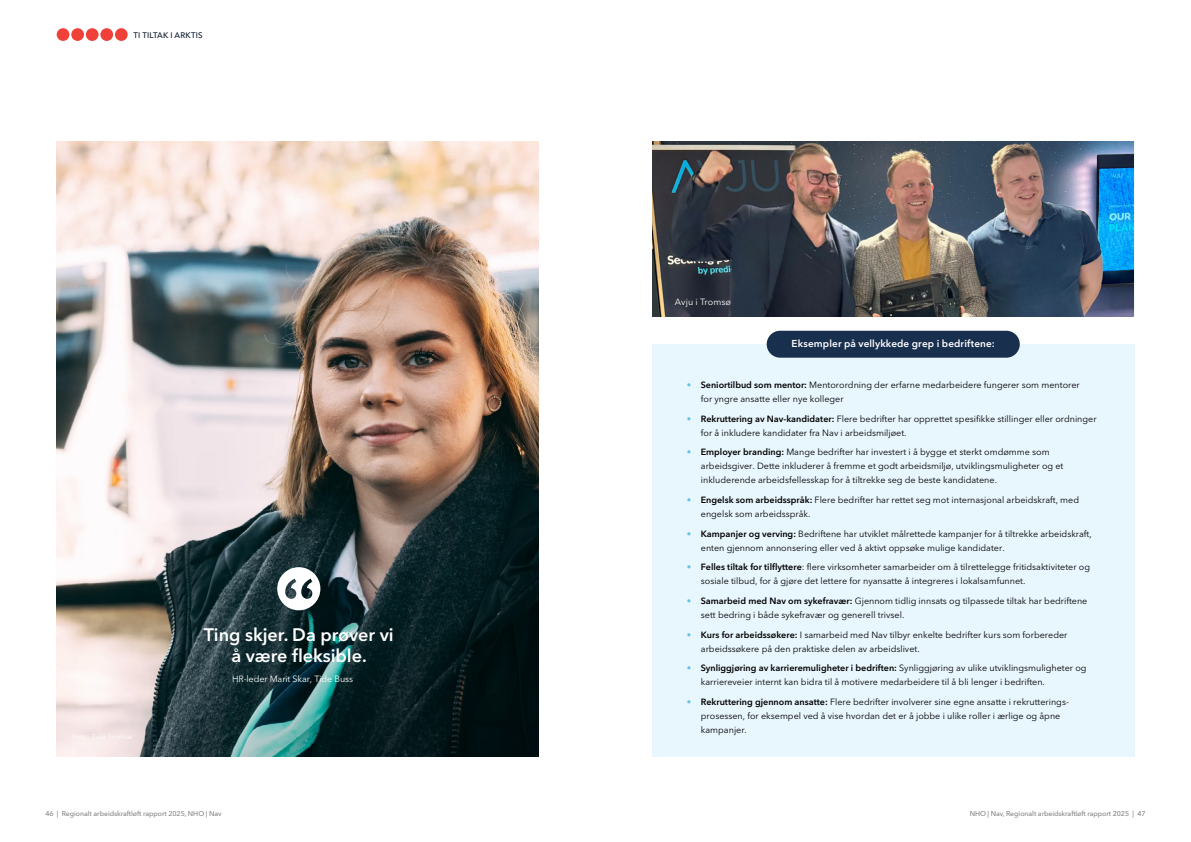
<style>
.page{position:relative;width:1191px;height:842px;background:#fff}
.page>*{position:absolute;margin:0;border:0;box-sizing:border-box;transform-origin:0 0}
.t1{font:600 18px/21.6px "Avenir Next LT Pro";color:#fff;text-align:center}
.t2{font:600 10px "Avenir Next LT Pro";letter-spacing:.01em;color:#fff}
.t3{font:9px/14px "Avenir Next LT Pro";color:#000}
.t4{font:9px "Avenir Next LT Pro";letter-spacing:-.01em;color:#fff}
.t5{font:500 8px "Avenir Next LT Pro";letter-spacing:.02em;color:#0a1726}
.t6{font:500 7px "Avenir Next LT Pro";letter-spacing:-.01em;color:#868686}
.s1{font-weight:600;color:#68c1e6}
.s2{font-weight:600}
</style>
<div class="page">
<img style="left:57px;top:142px;width:482px;height:343px">
<svg style="left:57px;top:485px;width:482px;height:272px;background:#4e5b5c"></svg>
<div style="left:57px;top:28px;width:12px;height:13px;background:#ef413a;border-radius:50%"></div>
<div style="left:71px;top:28px;width:13px;height:13px;background:#ef413a;border-radius:50%"></div>
<div style="left:86px;top:28px;width:13px;height:13px;background:#ef413a;border-radius:50%"></div>
<div style="left:100px;top:28px;width:13px;height:13px;background:#ef413a;border-radius:50%"></div>
<div style="left:115px;top:28px;width:13px;height:13px;background:#ef413a;border-radius:50%"></div>
<img style="left:652px;top:142px;width:481px;height:175px">
<div style="left:652px;top:344px;width:482px;height:413px;background:#e8f6fd"></div>
<div style="left:766px;top:331px;width:253px;height:27px;background:#182f4e;border-radius:13px"></div>
<svg style="left:277px;top:567px;width:43px;height:43px"></svg>
<p class="t5" style="left:133px;top:31px;width:71px">TI TILTAK I ARKTIS</p>
<h1 class="t1" style="left:204px;top:623px;width:191px">Ting skjer. Da prøver vi å være fleksible.</h1>
<p class="t4" style="left:232px;top:673px;width:123px">HR-leder Marit Skar, Tide Buss</p>
<p class="t4" style="left:675px;top:296px;width:58px">Avju i Tromsø</p>
<p class="t2" style="left:791px;top:338px;width:205px">Eksempler på vellykkede grep i bedriftene:</p>
<p class="t3" style="left:701px;top:378px;width:380px;text-indent:-14px"><span class="s1">•</span> <span class="s2">Seniortilbud som mentor:</span> Mentorordning der erfarne medarbeidere fungerer som mentorer for yngre ansatte eller nye kolleger</p>
<p class="t3" style="left:701px;top:411px;width:397px;text-indent:-14px"><span class="s1">•</span> <span class="s2">Rekruttering av Nav-kandidater:</span> Flere bedrifter har opprettet spesifikke stillinger eller ordninger for å inkludere kandidater fra Nav i arbeidsmiljøet.</p>
<p class="t3" style="left:701px;top:445px;width:364px;text-indent:-14px"><span class="s1">•</span> <span class="s2">Employer branding:</span> Mange bedrifter har investert i å bygge et sterkt omdømme som arbeidsgiver. Dette inkluderer å fremme et godt arbeidsmiljø, utviklingsmuligheter og et inkluderende arbeidsfellesskap for å tiltrekke seg de beste kandidatene.</p>
<p class="t3" style="left:701px;top:493px;width:380px;text-indent:-14px"><span class="s1">•</span> <span class="s2">Engelsk som arbeidsspråk:</span> Flere bedrifter har rettet seg mot internasjonal arbeidskraft, med engelsk som arbeidsspråk.</p>
<p class="t3" style="left:701px;top:526px;width:392px;text-indent:-14px"><span class="s1">•</span> <span class="s2">Kampanjer og verving:</span> Bedriftene har utviklet målrettede kampanjer for å tiltrekke arbeidskraft, enten gjennom annonsering eller ved å aktivt oppsøke mulige kandidater.</p>
<p class="t3" style="left:701px;top:560px;width:390px;text-indent:-14px"><span class="s1">•</span> <span class="s2">Felles tiltak for tilflyttere</span>: flere virksomheter samarbeider om å tilrettelegge fritidsaktiviteter og sosiale tilbud, for å gjøre det lettere for nyansatte å integreres i lokalsamfunnet.</p>
<p class="t3" style="left:701px;top:594px;width:388px;text-indent:-14px"><span class="s1">•</span> <span class="s2">Samarbeid med Nav om sykefravær:</span> Gjennom tidlig innsats og tilpassede tiltak har bedriftene sett bedring i både sykefravær og generell trivsel.</p>
<p class="t3" style="left:701px;top:627px;width:368px;text-indent:-14px"><span class="s1">•</span> <span class="s2">Kurs for arbeidssøkere:</span> I samarbeid med Nav tilbyr enkelte bedrifter kurs som forbereder arbeidssøkere på den praktiske delen av arbeidslivet.</p>
<p class="t3" style="left:701px;top:661px;width:387px;text-indent:-14px"><span class="s1">•</span> <span class="s2">Synliggjøring av karrieremuligheter i bedriften:</span> Synliggjøring av ulike utviklingsmuligheter og karriereveier internt kan bidra til å motivere medarbeidere til å bli lenger i bedriften.</p>
<p class="t3" style="left:701px;top:695px;width:369px;text-indent:-14px"><span class="s1">•</span> <span class="s2">Rekruttering gjennom ansatte:</span> Flere bedrifter involverer sine egne ansatte i rekrutterings&shy;prosessen, for eksempel ved å vise hvordan det er å jobbe i ulike roller i ærlige og åpne kampanjer.</p>
<p class="t6" style="left:45px;top:810px;width:178px">46 | Regionalt arbeidskraftløft rapport 2025, NHO | Nav</p>
<p class="t6" style="left:969px;top:810px;width:177px">NHO | Nav, Regionalt arbeidskraftløft rapport 2025 | 47</p>
</div>
